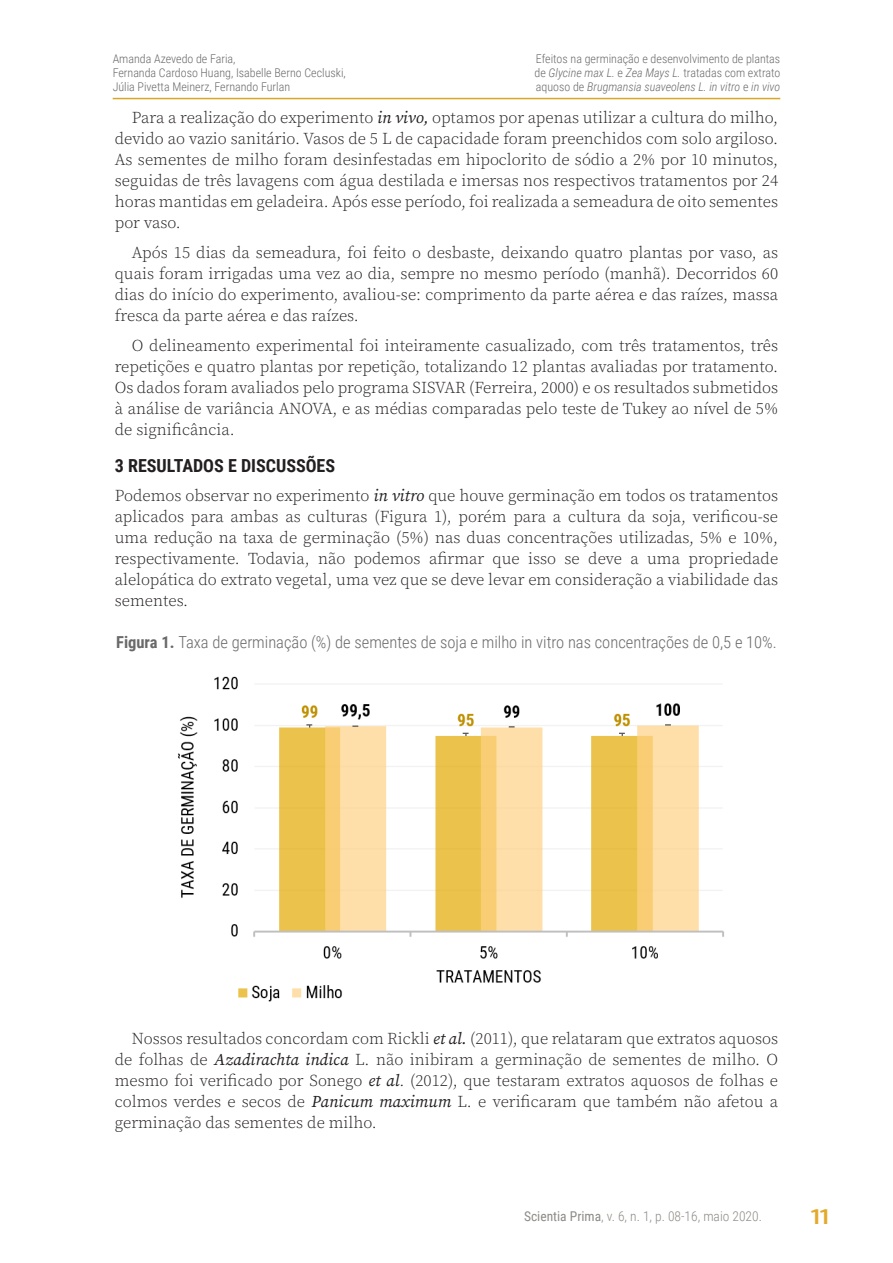
<style>
.page{position:relative;width:893px;height:1263px;background:#fff}
.page>*{position:absolute;margin:0;border:0;box-sizing:border-box;transform-origin:0 0}
.t1{font:700 21px "Sarala";color:#e4a92b}
.artigo_subtitulo{font:700 18px "Roboto Condensed";color:#231f20}
.artigo_parágrafo{font:300 16.5px/21px "Source Serif Pro";color:#231f20;text-align:justify}
.artigo_labelimg{font:300 16.5px "Roboto Condensed";color:#696969}
.t2{font:300 13.5px "Roboto Condensed";color:#8d8b86}
.t3{font:300 12px/14.4px "Roboto Condensed";color:#696969}
.s1{font-style:italic}
.s2{font-weight:400;font-style:italic}
.s3{font-weight:700}
.s4{font-weight:400}
</style>
<div class="page">
<hr style="left:113px;top:98px;width:667px;height:1px;background:#d9a727">
<img style="left:178px;top:676px;width:546px;height:326px">
<p class="t3" style="left:113px;top:51px;width:235px">Amanda Azevedo de Faria,<br>Fernanda Cardoso Huang, Isabelle Berno Cecluski,<br>Júlia Pivetta Meinerz, Fernando Furlan</p>
<p class="t3" style="left:534px;top:51px;width:247px;text-align:justify">Efeitos na germinação e desenvolvimento de plantas de <span class="s1">Glycine max L.</span> e <span class="s1">Zea Mays L.</span> tratadas com extrato aquoso de <span class="s1">Brugmansia suaveolens L. in vitro</span> e <span class="s1">in vivo</span></p>
<p class="artigo_parágrafo" style="left:115px;top:107px;width:665px;text-indent:17px">Para a realização do experimento <span class="s2">in vivo,</span> optamos por apenas utilizar a cultura do milho, devido ao vazio sanitário. Vasos de 5 L de capacidade foram preenchidos com solo argiloso.<br>As sementes de milho foram desinfestadas em hipoclorito de sódio a 2% por 10 minutos, seguidas de três lavagens com água destilada e imersas nos respectivos tratamentos por 24 horas mantidas em geladeira. Após esse período, foi realizada a semeadura de oito sementes por vaso.</p>
<p class="artigo_parágrafo" style="left:115px;top:242px;width:665px;text-indent:17px">Após 15 dias da semeadura, foi feito o desbaste, deixando quatro plantas por vaso, as quais foram irrigadas uma vez ao dia, sempre no mesmo período (manhã). Decorridos 60 dias do início do experimento, avaliou-se: comprimento da parte aérea e das raízes, massa fresca da parte aérea e das raízes.</p>
<p class="artigo_parágrafo" style="left:115px;top:335px;width:665px;text-indent:17px">O delineamento experimental foi inteiramente casualizado, com três tratamentos, três repetições e quatro plantas por repetição, totalizando 12 plantas avaliadas por tratamento.<br>Os dados foram avaliados pelo programa SISVAR (Ferreira, 2000) e os resultados submetidos à análise de variância ANOVA, e as médias comparadas pelo teste de Tukey ao nível de 5% de significância.</p>
<p class="artigo_subtitulo" style="left:115px;top:453px;width:222px">3 RESULTADOS E DISCUSSÕES</p>
<p class="artigo_parágrafo" style="left:115px;top:485px;width:665px">Podemos observar no experimento <span class="s2">in vitro</span> que houve germinação em todos os tratamentos aplicados para ambas as culturas (Figura 1), porém para a cultura da soja, verificou-se uma redução na taxa de germinação (5%) nas duas concentrações utilizadas, 5% e 10%, respectivamente. Todavia, não podemos afirmar que isso se deve a uma propriedade alelopática do extrato vegetal, uma vez que se deve levar em consideração a viabilidade das sementes.</p>
<p class="artigo_labelimg" style="left:116px;top:631px;width:662px"><span class="s3">Figura 1.</span> Taxa de germinação (%) de sementes de soja e milho in vitro nas concentrações de 0,5 e 10%.</p>
<p class="artigo_parágrafo" style="left:115px;top:1028px;width:665px;text-indent:17px">Nossos resultados concordam com Rickli <span class="s2">et al.</span> (2011), que relataram que extratos aquosos de folhas de <span class="s2">Azadirachta indica</span> L. não inibiram a germinação de sementes de milho. O mesmo foi verificado por Sonego <span class="s2">et al</span>. (2012), que testaram extratos aquosos de folhas e colmos verdes e secos de <span class="s2">Panicum maximum</span> L. e verificaram que também não afetou a germinação das sementes de milho.</p>
<p class="t2" style="left:524px;top:1207px;width:239px"><span class="s4">Scientia Prima</span>, v. 6, n. 1, p. 08-16, maio 2020.</p>
<p class="t1" style="left:811px;top:1199px;width:19px">11</p>
</div>
